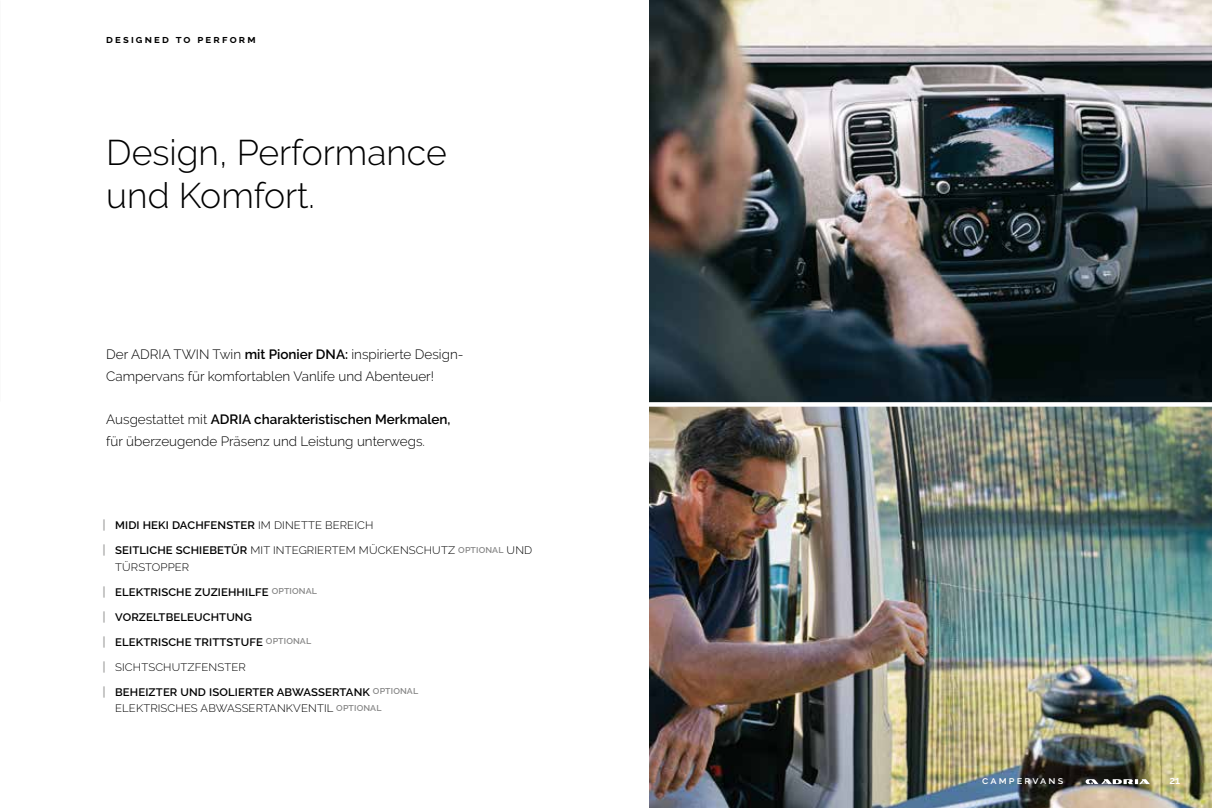
<style>
.page{position:relative;width:1212px;height:808px;background:#fff}
.page>*{position:absolute;margin:0;border:0;box-sizing:border-box;transform-origin:0 0}
.t1{font:300 35.55px/42.6px "Raleway";color:#000}
.t2{font:300 13.5px/21.6px "Raleway";color:#000}
.t3{font:600 10.8px/16.5px "Raleway";letter-spacing:.01em;color:#000;scale:1.04 1}
.t4{font:300 10.8px/16.5px "Raleway";letter-spacing:.01em;color:#000;scale:1.04 1}
.t5{font:700 10.8px "Raleway";letter-spacing:.2em;color:#000}
.t6{font:600 10.5px "Raleway";letter-spacing:.2em;color:#fff}
.s1{font-weight:600}
.s2{font-size:12.45px;color:#a8a8a7}
.s3{font-weight:300}
.s4{font-weight:600;font-size:12.45px;color:#a8a8a7}
</style>
<div class="page">
<img style="left:649px;top:407px;width:563px;height:401px">
<img style="left:649px;top:0;width:563px;height:402px">
<svg style="left:1085px;top:779px;width:65px;height:5px"></svg>
<p class="t5" style="left:106px;top:33px;width:151px">designed to perform</p>
<h1 class="t1" style="left:106px;top:131px;width:342px">Design, Performance und Komfort.</h1>
<p class="t2" style="left:106px;top:343px;width:359px">Der ADRIA TWIN Twin <span class="s1">mit Pionier DNA:</span> inspirierte Design-<br>Campervans für komfortablen Vanlife und Abenteuer!</p>
<p class="t2" style="left:106px;top:408px;width:346px">Ausgestattet mit <span class="s1">ADRIA charakteristischen Merkmalen, </span>für überzeugende Präsenz und Leistung unterwegs.</p>
<p class="t3" style="left:102px;top:517px;width:262px"><span class="s2">|</span> MIDI HEKI DACHFENSTER <span class="s3">IM DINETTE BEREICH</span></p>
<p class="t4" style="left:115px;top:542px;width:403px;text-indent:-13px"><span class="s4">|</span> <span class="s1">SEITLICHE SCHIEBETÜR</span> MIT INTEGRIERTEM MÜCKENSCHUTZ <sup>OPTIONAL</sup> UND<br>TÜRSTOPPER</p>
<p class="t3" style="left:102px;top:584px;width:208px"><span class="s2">|</span> ELEKTRISCHE ZUZIEHHILFE <sup>OPTIONAL</sup></p>
<p class="t3" style="left:102px;top:609px;width:145px"><span class="s2">|</span> VORZELTBELEUCHTUNG</p>
<p class="t3" style="left:102px;top:634px;width:202px"><span class="s2">|</span> ELEKTRISCHE TRITTSTUFE <sup>OPTIONAL</sup></p>
<p class="t4" style="left:102px;top:659px;width:139px"><span class="s4">|</span> SICHTSCHUTZFENSTER</p>
<p class="t3" style="left:115px;top:684px;width:293px;text-indent:-13px"><span class="s2">|</span> BEHEIZTER UND ISOLIERTER ABWASSERTANK <sup>OPTIONAL<br></sup><span class="s3">ELEKTRISCHES ABWASSERTANKVENTIL</span> <sup>OPTIONAL</sup></p>
<p class="t6" style="left:982px;top:774px;width:83px">campervans</p>
<p class="t6" style="left:1169px;top:774px;width:12px">21</p>
</div>
